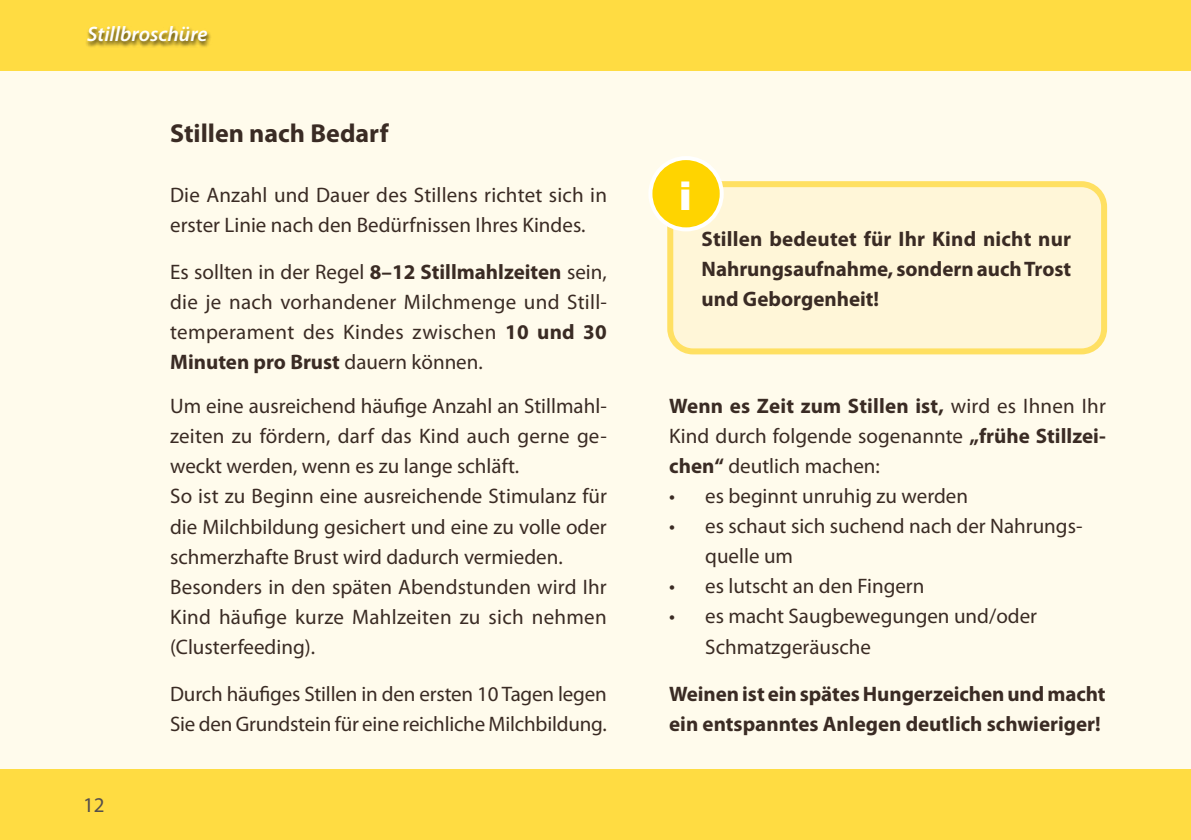
<style>
.page{position:relative;width:1191px;height:840px;background:#fff}
.page>*{position:absolute;margin:0;border:0;box-sizing:border-box;transform-origin:0 0}
.t1{font:900 39.6px "Arial";color:#fff}
.headline_myriad_13_1{font:700 26px "Myriad Pro";color:#3a2b24}
.fließ_myriad_10_5_15{font:21px/30px "Myriad Pro";color:#3a2b24}
.fließ_myriad_10_5_15-2{font:700 21px/30px "Myriad Pro";color:#3a2b24}
.t2{font:italic 600 21px "Myriad Pro";color:#fff}
.fließ_myriad_10_5_13{font:21px "Myriad Pro";color:#554f4c}
.s1{font-weight:700}
</style>
<div class="page">
<div style="left:0;top:0;width:1191px;height:839px;background:#fffbec"></div>
<div style="left:0;top:0;width:1191px;height:71px;background:#ffdc42"></div>
<div style="left:85px;top:25px;width:127px;height:23px;background:#000;opacity:.75"></div>
<div style="left:0;top:768px;width:1191px;height:71px;background:#ffdc42"></div>
<div style="left:670px;top:184px;width:434px;height:167px;background:#fff6d8;border-radius:23px"></div>
<div style="left:667px;top:181px;width:440px;height:173px;border:6px solid #ffe062;border-radius:23px"></div>
<div style="left:650px;top:158px;width:71px;height:71px;background:#ffd400;border-radius:50%"></div>
<div style="left:648px;top:156px;width:75px;height:75px;border:4px solid #fff;border-radius:50%"></div>
<p class="t2" style="left:87px;top:21px;width:122px">Stillbroschüre</p>
<p class="headline_myriad_13_1" style="left:170px;top:116px;width:220px">Stillen nach Bedarf</p>
<p class="fließ_myriad_10_5_13" style="left:83px;top:791px;width:23px">12</p>
<p class="fließ_myriad_10_5_15" style="left:170px;top:179px;width:438px">Die Anzahl und Dauer des Stillens richtet sich in erster Linie nach den Bedürfnissen Ihres Kindes.</p>
<p class="fließ_myriad_10_5_15" style="left:170px;top:256px;width:438px;text-align:justify">Es sollten in der Regel <span class="s1">8–12 Stillmahlzeiten</span> sein, die je nach vorhandener Milchmenge und Still&shy;temperament des Kindes zwischen <span class="s1">10 und 30<br>Minuten pro Brust</span> dauern können.</p>
<p class="fließ_myriad_10_5_15" style="left:170px;top:391px;width:438px">Um eine ausreichend häufige Anzahl an Stillmahl&shy;zeiten zu fördern, darf das Kind auch gerne ge-‑ weckt werden, wenn es zu lange schläft.</p>
<p class="fließ_myriad_10_5_15" style="left:170px;top:481px;width:438px;text-align:justify">So ist zu Beginn eine ausreichende Stimulanz für die Milchbildung gesichert und eine zu volle oder schmerzhafte Brust wird dadurch vermieden.</p>
<p class="fließ_myriad_10_5_15" style="left:170px;top:571px;width:438px;text-align:justify">Besonders in den späten Abendstunden wird Ihr Kind häufige kurze Mahlzeiten zu sich nehmen (Clusterfeeding).</p>
<p class="fließ_myriad_10_5_15" style="left:170px;top:678px;width:438px">Durch häufiges Stillen in den ersten 10 Tagen legen<br>Sie den Grundstein für eine reichliche Milchbildung.</p>
<p class="t1" style="left:679px;top:166px;width:15px">i</p>
<p class="fließ_myriad_10_5_15-2" style="left:701px;top:223px;width:371px;text-align:justify">Stillen bedeutet für Ihr Kind nicht nur Nahrungsaufnahme, sondern auch Trost und Geborgenheit!</p>
<p class="fließ_myriad_10_5_15" style="left:669px;top:390px;width:438px;text-align:justify"><span class="s1">Wenn es Zeit zum Stillen ist,</span> wird es Ihnen Ihr Kind durch folgende sogenannte <span class="s1">„frühe Stillzei&shy;chen“</span> deutlich machen:</p>
<p class="fließ_myriad_10_5_15" style="left:669px;top:480px;width:300px">• es beginnt unruhig zu werden</p>
<p class="fließ_myriad_10_5_15" style="left:705px;top:510px;width:379px;text-indent:-36px">• es schaut sich suchend nach der Nahrungs&shy;quelle um</p>
<p class="fließ_myriad_10_5_15" style="left:669px;top:570px;width:257px">• es lutscht an den Fingern</p>
<p class="fließ_myriad_10_5_15" style="left:705px;top:600px;width:333px;text-indent:-36px">• es macht Saugbewegungen und/oder<br>Schmatzgeräusche</p>
<p class="fließ_myriad_10_5_15-2" style="left:669px;top:677px;width:438px">Weinen ist ein spätes Hungerzeichen und macht ein entspanntes Anlegen deutlich schwieriger!</p>
</div>
